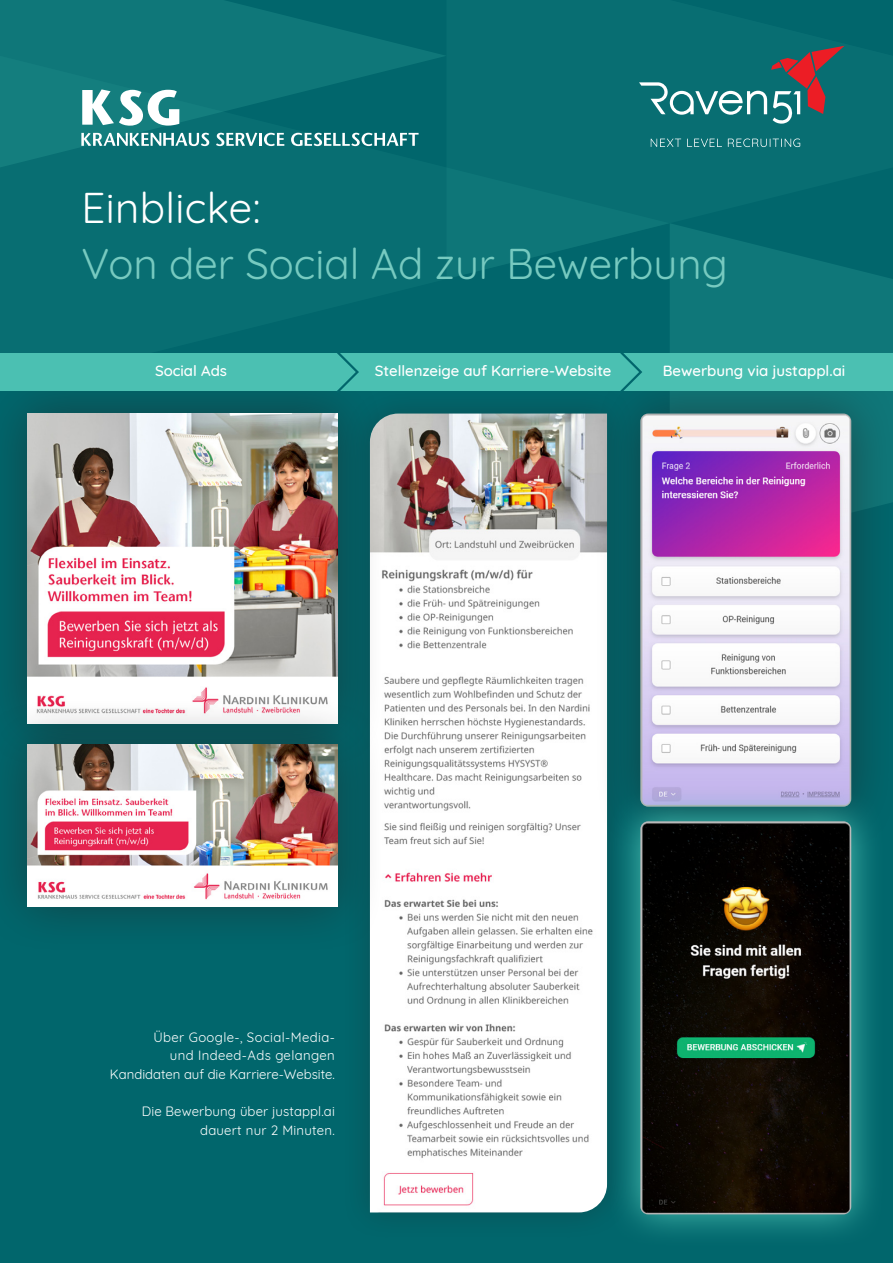
<style>
.page{position:relative;width:893px;height:1263px;background:#01666c}
.page>*{position:absolute;margin:0;border:0;box-sizing:border-box;transform-origin:0 0}
.Headline___Seite_Titel{font:42px "Quicksand";color:#77cac0}
.Headline___Seite_Titel-2{font:42px "Quicksand";letter-spacing:.01em;color:#fff}
.Copy{font:500 15px "Quicksand";color:#fff}
.Copy-2{font:13.2px/18.6px "Quicksand";letter-spacing:.03em;color:#fff;text-align:right}
.Copy-3{font:13.2px/18.6px "Quicksand";letter-spacing:.01em;color:#fff;text-align:right}
</style>
<div class="page">
<svg style="left:0;top:0;width:445px;height:56px;fill:#0f7779"></svg>
<svg style="left:0;top:56px;width:443px;height:112px;fill:#0f7476"></svg>
<div style="left:670px;top:279px;width:223px;height:74px;background:#0f7779"></div>
<svg style="left:446px;top:45px;width:444px;height:234px"></svg>
<svg style="left:639px;top:46px;width:205px;height:78px"></svg>
<svg style="left:651px;top:138px;width:149px;height:9px"></svg>
<img style="left:370px;top:414px;width:236px;height:798px">
<svg style="left:82px;top:89px;width:97px;height:37px;background:#8dc0c0"></svg>
<svg style="left:81px;top:133px;width:128px;height:13px"></svg>
<svg style="left:216px;top:133px;width:68px;height:13px"></svg>
<svg style="left:291px;top:133px;width:128px;height:13px"></svg>
<div style="left:593px;top:366px;width:300px;height:488px;background:#231f20;opacity:.5"></div>
<img style="left:640px;top:414px;width:211px;height:373px">
<svg style="left:606px;top:787px;width:279px;height:446px"></svg>
<img style="left:640px;top:821px;width:211px;height:393px">
<div style="left:0;top:366px;width:385px;height:404px;background:#231f20;opacity:.5"></div>
<img style="left:28px;top:414px;width:309px;height:283px">
<div style="left:0;top:697px;width:385px;height:257px;background:#231f20;opacity:.5"></div>
<img style="left:28px;top:744px;width:309px;height:162px">
<div style="left:0;top:353px;width:893px;height:38px;background:#4bc0b2"></div>
<svg style="left:334px;top:353px;width:27px;height:43px"></svg>
<svg style="left:617px;top:353px;width:27px;height:43px"></svg>
<p class="Headline___Seite_Titel-2" style="left:81px;top:176px;width:181px">Einblicke:</p>
<p class="Headline___Seite_Titel" style="left:81px;top:231px;width:648px">Von der Social Ad zur Bewerbung</p>
<p class="Copy" style="left:155px;top:359px;width:74px">Social Ads</p>
<p class="Copy" style="left:375px;top:359px;width:238px">Stellenzeige auf Karriere-Website</p>
<p class="Copy" style="left:663px;top:359px;width:184px">Bewerbung via justappl.ai</p>
<p class="Copy-2" style="left:110px;top:1026px;width:226px">Über Google-, Social-Media-<br>und Indeed-Ads gelangen<br>Kandidaten auf die Karriere-Website.</p>
<p class="Copy-3" style="left:142px;top:1101px;width:195px">Die Bewerbung über justappl.ai dauert nur 2 Minuten.</p>
</div>
